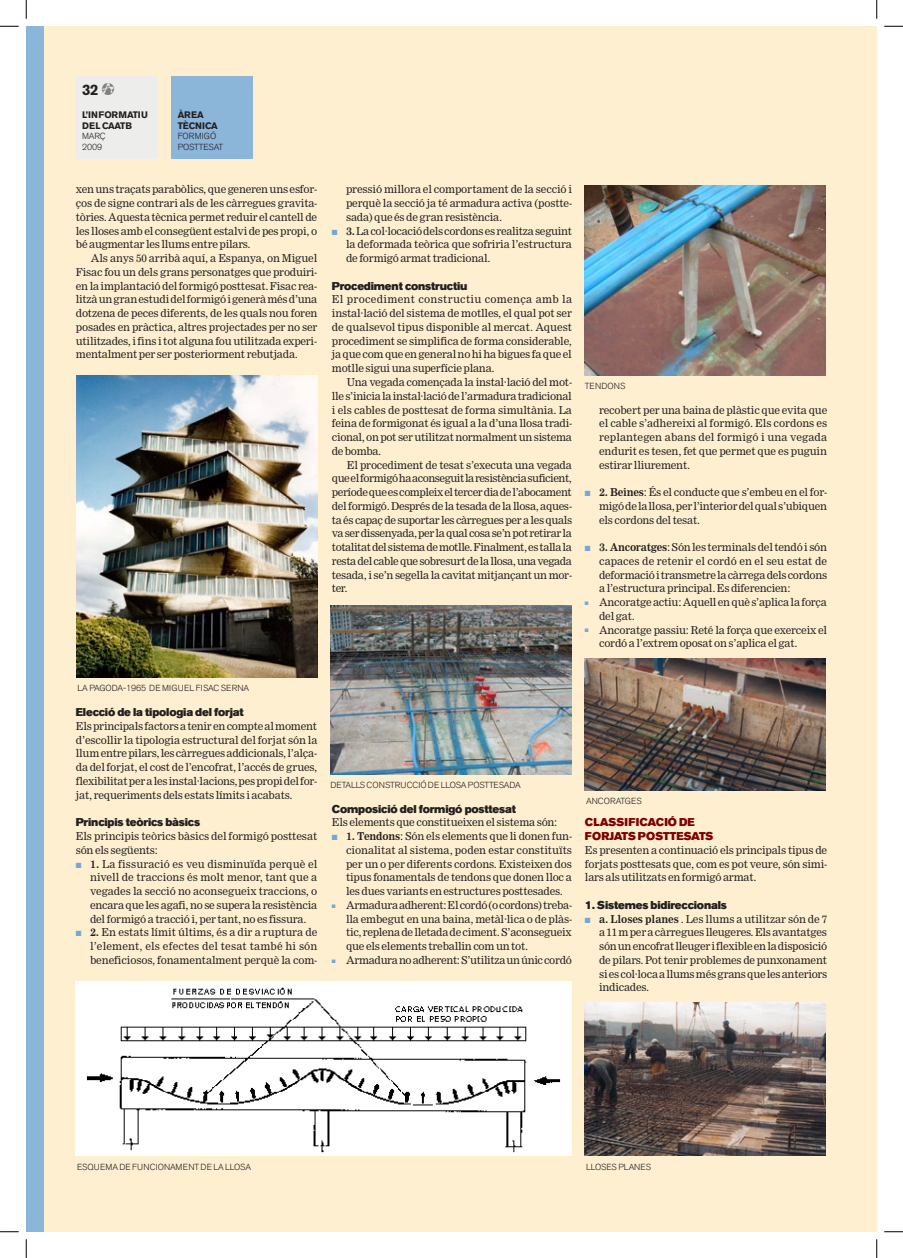
<style>
.page{position:relative;width:903px;height:1258px;background:#fff}
.page>*{position:absolute;margin:0;border:0;box-sizing:border-box;transform-origin:0 0}
.t1{font:700 15px "Akzidenz Grotesk BE";color:#231f20}
.tit_txt_inf{font:11.25px "Akzidenz Grotesk BE Super";letter-spacing:-.015em;color:#231f20}
.tit_txt_inf-2{font:11.25px "Akzidenz Grotesk BE Super";letter-spacing:.005em;color:#800000}
.txt_inf{font:10.62px/13.8px "Clarion";letter-spacing:-.015em;color:#231f20;text-align:justify}
.txt_inf_1er_paragraf{font:10.62px/13.8px "Clarion";letter-spacing:-.015em;color:#231f20;text-align:justify}
.t2{font:700 9.38px/10.6px "Akzidenz Grotesk BE";letter-spacing:.005em;color:#231f20}
.PEU_DE_FOTO{font:300 8.75px "Akzidenz Grotesk BE";letter-spacing:.005em;color:#231f20}
.PEU_DE_FOTO-2{font:300 8.75px/10.6px "Akzidenz Grotesk BE";letter-spacing:-.015em;color:#231f20}
.s1{font-family:"CAAT";font-weight:400;color:#808080}
.s2{color:#74a7d5}
.s3{font-weight:700}
</style>
<div class="page">
<div style="left:26px;top:26px;width:851px;height:1205px;background:#feefd0"></div>
<div style="left:76px;top:76px;width:81px;height:82px;background:#ededeb"></div>
<div style="left:26px;top:26px;width:18px;height:1205px;background:#8cb5da"></div>
<img style="left:76px;top:375px;width:241px;height:302px">
<img style="left:585px;top:1002px;width:240px;height:153px">
<img style="left:585px;top:186px;width:240px;height:189px">
<img style="left:76px;top:981px;width:496px;height:174px">
<img style="left:585px;top:658px;width:240px;height:132px">
<img style="left:331px;top:605px;width:241px;height:169px">
<div style="left:172px;top:76px;width:81px;height:82px;background:#8cb5da"></div>
<svg style="left:0;top:25px;width:19px;height:2px"></svg>
<svg style="left:884px;top:25px;width:19px;height:2px"></svg>
<svg style="left:0;top:1231px;width:19px;height:1px"></svg>
<svg style="left:884px;top:1231px;width:19px;height:1px"></svg>
<svg style="left:25px;top:0;width:2px;height:19px"></svg>
<svg style="left:25px;top:1239px;width:2px;height:18px"></svg>
<svg style="left:876px;top:0;width:1px;height:19px"></svg>
<svg style="left:876px;top:1239px;width:1px;height:18px"></svg>
<h1 class="t1" style="left:82px;top:81px;width:34px">32 <span class="s1">c</span></h1>
<p class="t2" style="left:82px;top:110px;width:67px">L’INFOR MATIU<br>DEL CAATB</p>
<p class="PEU_DE_FOTO-2" style="left:82px;top:131px;width:25px">MARÇ<br>2009</p>
<p class="txt_inf" style="left:76px;top:182px;width:243px">xen uns traçats parabòlics, que generen uns esfor&shy;ços de signe contrari als de les càrregues gravita&shy;tòries. Aquesta tècnica permet reduir el cantell de les lloses amb el consegüent estalvi de pes propi, o bé augmentar les llums entre pilars.</p>
<p class="txt_inf" style="left:76px;top:251px;width:243px;text-indent:15px">Als anys 50 arribà aquí, a Espanya, on Miguel Fisac fou un dels grans personatges que produiri&shy;en la implantació del formigó posttesat. Fisac rea&shy;litzà un gran estudi del formigó i generà més d’una dotzena de peces diferents, de les quals nou foren posades en pràctica, altres projectades per no ser utilitzades, i fins i tot alguna fou utilitzada experi&shy;mentalment per ser posteriorment rebutjada.</p>
<p class="t2" style="left:178px;top:110px;width:8px">ÀREA</p>
<p class="t2" style="left:178px;top:120px;width:31px">TÈCNICA</p>
<p class="PEU_DE_FOTO-2" style="left:178px;top:131px;width:47px">FORM IGÓ<br>POSTTESAT</p>
<p class="t2" style="left:178px;top:120px;width:45px">JURÍDICA</p>
<p class="PEU_DE_FOTO-2" style="left:178px;top:131px;width:49px">LEGISLACIÓ</p>
<p class="txt_inf" style="left:346px;top:182px;width:227px">pressió millora el comportament de la secció i perquè la secció ja té armadura activa (postte&shy;sada) que és de gran resistència.</p>
<p class="txt_inf" style="left:346px;top:224px;width:228px;text-indent:-14px"><span class="s2">■</span> <span class="s3">3.</span> La col·locació dels cordons es realitza seguint la deformada teòrica que sofriria l’estructura de formigó armat tradicional.</p>
<p class="tit_txt_inf" style="left:332px;top:279px;width:137px">Procediment constructiu</p>
<p class="txt_inf_1er_paragraf" style="left:332px;top:292px;width:242px">El procediment constructiu comença amb la instal·lació del sistema de motlles, el qual pot ser de qualsevol tipus disponible al mercat. Aquest procediment se simplifica de forma considerable, ja que com que en general no hi ha bigues fa que el motlle sigui una superfície plana.</p>
<p class="txt_inf" style="left:332px;top:375px;width:242px;text-indent:15px">Una vegada començada la instal·lació del mot&shy;lle s’inicia la instal·lació de l’armadura tradicional i els cables de posttesat de forma simultània. La feina de formigonat és igual a la d’una llosa tradi&shy;cional, on pot ser utilitzat normalment un sistema de bomba.</p>
<p class="txt_inf" style="left:332px;top:457px;width:242px;text-indent:15px">El procediment de tesat s’executa una vegada que el formigó ha aconseguit la resistència suficient, període que es compleix el tercer dia de l’abocament del formigó. Després de la tesada de la llosa, aques&shy;ta és capaç de suportar les càrregues per a les quals va ser dissenyada, per la qual cosa se’n pot retirar la totalitat del sistema de motlle. Finalment, es talla la resta del cable que sobresurt de la llosa, una vegada tesada, i se’n segella la cavitat mitjançant un mor&shy;ter.</p>
<p class="PEU_DE_FOTO" style="left:585px;top:381px;width:42px">TEN DONS</p>
<p class="txt_inf" style="left:599px;top:402px;width:230px">recobert per una baina de plàstic que evita que el cable s’adhereixi al formigó. Els cordons es replantegen abans del formigó i una vegada endurit es tesen, fet que permet que es puguin estirar lliurement.</p>
<p class="txt_inf" style="left:599px;top:485px;width:229px;text-indent:-14px"><span class="s2">■</span> <span class="s3">2. Beines</span>: És el conducte que s’embeu en el for&shy;migó de la llosa, per l’interior del qual s’ubiquen els cordons del tesat.</p>
<p class="txt_inf" style="left:599px;top:540px;width:229px;text-indent:-14px"><span class="s2">■</span> <span class="s3">3. Ancoratges</span>: Són les terminals del tendó i són capaces de retenir el cordó en el seu estat de deformació i transmetre la càrrega dels cordons a l’estructura principal. Es diferencien:</p>
<p class="txt_inf" style="left:599px;top:595px;width:229px;text-indent:-14px"><span class="s2">■</span> Ancoratge actiu: Aquell en què s’aplica la força del gat.</p>
<p class="txt_inf" style="left:599px;top:622px;width:229px;text-indent:-14px"><span class="s2">■</span> Ancoratge passiu: Reté la força que exerceix el cordó a l’extrem oposat on s’aplica el gat.</p>
<p class="PEU_DE_FOTO" style="left:77px;top:682px;width:19px">LA PAGODA</p>
<p class="PEU_DE_FOTO" style="left:123px;top:682px;width:45px">-1965 DE MIG</p>
<p class="PEU_DE_FOTO" style="left:178px;top:682px;width:24px">UEL FISAC</p>
<p class="PEU_DE_FOTO" style="left:221px;top:682px;width:29px">SERNA</p>
<p class="tit_txt_inf" style="left:76px;top:705px;width:169px">Elecció de la tipologia del forjat</p>
<p class="txt_inf_1er_paragraf" style="left:76px;top:719px;width:243px">Els principals factors a tenir en compte al moment d’escollir la tipologia estructural del forjat són la llum entre pilars, les càrregues addicionals, l’alça&shy;da del forjat, el cost de l’encofrat, l’accés de grues, flexibilitat per a les instal·lacions, pes propi del for&shy;jat, requeriments dels estats límits i acabats.</p>
<p class="tit_txt_inf" style="left:76px;top:815px;width:126px">Principis teòrics bàsics</p>
<p class="txt_inf_1er_paragraf" style="left:76px;top:829px;width:243px">Els principis teòrics bàsics del formigó posttesat són els següents:</p>
<p class="txt_inf" style="left:90px;top:856px;width:229px;text-indent:-14px"><span class="s2">■</span> <span class="s3">1.</span> La fissuració es veu disminuïda perquè el nivell de traccions és molt menor, tant que a vegades la secció no aconsegueix traccions, o encara que les agafi, no se supera la resistència del formigó a tracció i, per tant, no es fissura.</p>
<p class="txt_inf" style="left:90px;top:925px;width:229px;text-indent:-14px"><span class="s2">■</span> <span class="s3">2.</span> En estats límit últims, és a dir a ruptura de l’element, els efectes del tesat també hi són beneficiosos, fonamentalment perquè la com-</p>
<p class="PEU_DE_FOTO" style="left:331px;top:779px;width:12px">DETALLS</p>
<p class="PEU_DE_FOTO" style="left:367px;top:779px;width:46px">CONSTRUCCIÓ</p>
<p class="PEU_DE_FOTO" style="left:428px;top:779px;width:19px">DE LLOSA</p>
<p class="PEU_DE_FOTO" style="left:468px;top:779px;width:12px">POSTTESADA</p>
<p class="tit_txt_inf" style="left:332px;top:802px;width:186px">Composició del formigó posttesat</p>
<p class="txt_inf_1er_paragraf" style="left:332px;top:815px;width:227px">Els elements que constitueixen el sistema són:</p>
<p class="txt_inf" style="left:346px;top:829px;width:227px;text-indent:-14px"><span class="s2">■</span> <span class="s3">1. Tendons</span>: Són els elements que li donen fun&shy;cionalitat al sistema, poden estar constituïts per un o per diferents cordons. Existeixen dos tipus fonamentals de tendons que donen lloc a les dues variants en estructures posttesades.</p>
<p class="txt_inf" style="left:346px;top:897px;width:227px;text-indent:-14px"><span class="s2">■</span> Armadura adherent: El cordó (o cordons) treba&shy;lla embegut en una baina, metàl·lica o de plàs&shy;tic, replena de lletada de ciment. S’aconsegueix que els elements treballin com un tot.</p>
<p class="txt_inf" style="left:332px;top:952px;width:241px"><span class="s2">■</span> Armadura no adherent: S’utilitza un únic cordó</p>
<p class="PEU_DE_FOTO" style="left:586px;top:795px;width:36px">ANCORATGES</p>
<p class="tit_txt_inf-2" style="left:585px;top:815px;width:23px">CLASSI</p>
<p class="tit_txt_inf-2" style="left:629px;top:815px;width:68px">FICACIÓ DE</p>
<p class="tit_txt_inf-2" style="left:585px;top:829px;width:37px">FORJATS</p>
<p class="tit_txt_inf-2" style="left:638px;top:829px;width:26px">POSTT</p>
<p class="tit_txt_inf-2" style="left:676px;top:829px;width:16px">ESATS</p>
<p class="txt_inf_1er_paragraf" style="left:585px;top:842px;width:244px">Es presenten a continuació els principals tipus de forjats posttesats que, com es pot veure, són simi&shy;lars als utilitzats en formigó armat.</p>
<p class="tit_txt_inf" style="left:585px;top:898px;width:143px">1. Sistemes bidireccionals</p>
<p class="txt_inf" style="left:599px;top:911px;width:230px;text-indent:-14px"><span class="s2">■</span> <span class="s3">a. Lloses planes</span> . Les llums a utilitzar són de 7 a 11 m per a càrregues lleugeres. Els avantatges són un encofrat lleuger i flexible en la disposició de pilars. Pot tenir problemes de punxonament si es col·loca a llums més grans que les anteriors indicades.</p>
<p class="PEU_DE_FOTO" style="left:77px;top:1161px;width:155px">ESQUEMA DE FUNCIONAMENT DE LA LLOSA</p>
<p class="PEU_DE_FOTO" style="left:586px;top:1161px;width:11px">LLOSES</p>
<p class="PEU_DE_FOTO" style="left:618px;top:1161px;width:29px">PLANES</p>
</div>
